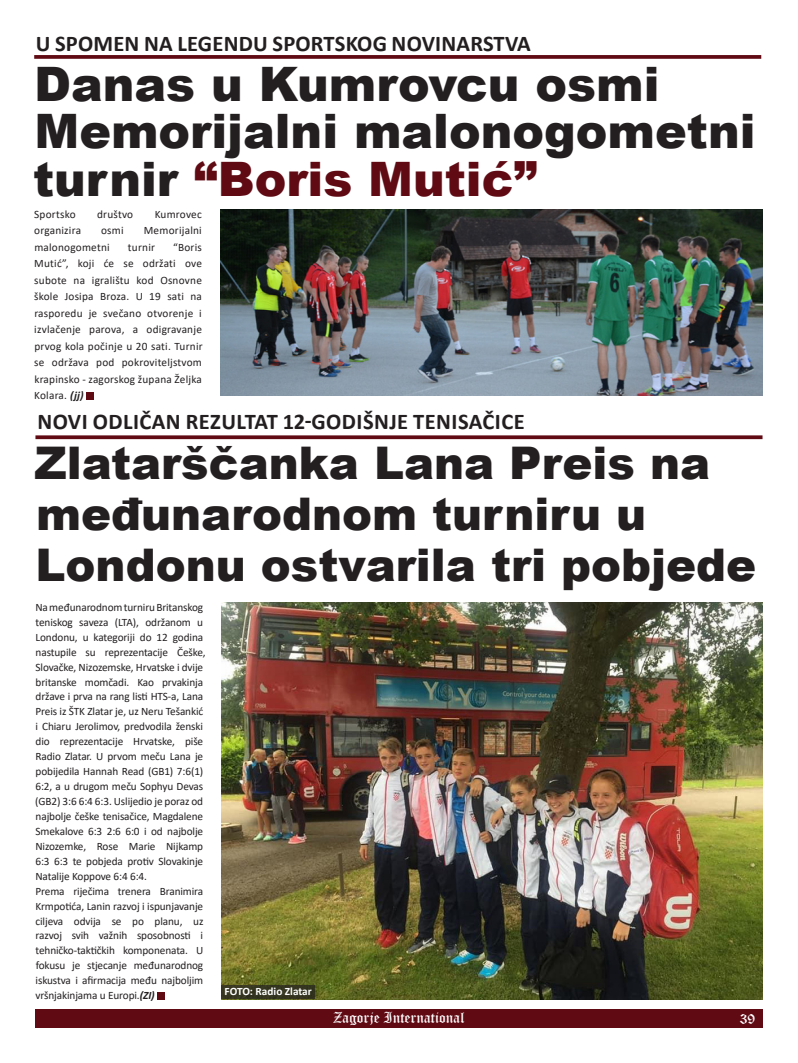
<style>
.page{position:relative;width:798px;height:1063px;background:#fff}
.page>*{position:absolute;margin:0;border:0;box-sizing:border-box;transform-origin:0 0}
.t1{font:900 47.5px/47.5px "Arial";color:#231f20}
.t2{font:900 45px/51.2px "Arial";color:#231f20}
.t3{font:700 22.5px "Calibri";letter-spacing:.01em;color:#231f20}
.t4{font:15px "Old English Text";color:#fff}
.t5{font:11.25px/15px "Calibri";letter-spacing:-.01em;color:#231f20;text-align:justify}
.t6{font:11.25px "Calibri";letter-spacing:.02em;color:#231f20}
.t7{font:700 11.25px "Calibri";color:#fff}
.t8{font:11.25px "Calibri";letter-spacing:.015em;color:#231f20}
.s1{color:#600a14}
.s2{font-weight:700;font-style:italic}
</style>
<div class="page">
<div style="left:35px;top:1009px;width:727px;height:19px;background:#600a14"></div>
<svg style="left:35px;top:435px;width:727px;height:4px;background:#6f212a"></svg>
<div style="left:157px;top:992px;width:7px;height:7px;background:#600a14"></div>
<img style="left:221px;top:602px;width:541px;height:397px">
<div style="left:221px;top:985px;width:94px;height:14px;background:#353520"></div>
<svg style="left:34px;top:55px;width:727px;height:4px;background:#691822"></svg>
<div style="left:87px;top:392px;width:7px;height:7px;background:#600a14"></div>
<img style="left:220px;top:209px;width:542px;height:186px">
<p class="t3" style="left:36px;top:27px;width:496px">U SPOMEN NA LEGENDU SPORTSKOG NOVINARSTVA</p>
<p class="t1" style="left:33px;top:58px;width:723px">Danas u Kumrovcu osmi<br>Memorijalni malonogometni turnir <span class="s1">“Boris Mutić”</span></p>
<p class="t6" style="left:34px;top:206px;width:43px">Sportsko</p>
<p class="t6" style="left:97px;top:206px;width:38px">društvo</p>
<p class="t8" style="left:155px;top:206px;width:49px">Kumrovec</p>
<p class="t6" style="left:34px;top:223px;width:48px">organizira</p>
<p class="t5" style="left:101px;top:223px;width:24px">osmi</p>
<p class="t6" style="left:144px;top:223px;width:60px">Memorijalni</p>
<p class="t6" style="left:34px;top:239px;width:77px">malonogometni</p>
<p class="t5" style="left:128px;top:239px;width:29px">turnir</p>
<p class="t5" style="left:34px;top:239px;width:170px;line-height:16.5px;text-indent:139px">“Boris Mutić”, koji će se održati ove subote na igralištu kod Osnovne škole Josipa Broza. U 19 sati na rasporedu je svečano otvorenje i izvlačenje parova, a odigravanje prvog kola počinje u 20 sati. Turnir se održava pod pokroviteljstvom krapinsko - zagorskog župana Željka Kolara. <span class="s2">(jj)</span></p>
<p class="t3" style="left:37px;top:406px;width:488px">NOVI ODLIČAN REZULTAT 12-GODIŠNJE TENISAČICE</p>
<p class="t2" style="left:34px;top:436px;width:723px">Zlatarščanka Lana Preis na međunarodnom turniru u<br>Londonu ostvarila tri pobjede</p>
<p class="t5" style="left:35px;top:599px;width:172px;text-align:left">Na međunarodnom turniru Britanskog teniskog saveza (LTA), održanom u Londonu, u kategoriji do 12 godina nastupile su reprezentacije Češke, Slovačke, Nizozemske, Hrvatske i dvije britanske momčadi. Kao prvakinja države i prva na rang listi HTS-a, Lana Preis iz ŠTK Zlatar je, uz Neru Tešankić i Chiaru Jerolimov, predvodila ženski dio reprezentacije Hrvatske, piše Radio Zlatar. U prvom meču Lana je pobijedila Hannah Read (GB1) 7:6(1)<br>6:2, a u drugom meču Sophyu Devas (GB2) 3:6 6:4 6:3. Uslijedio je poraz od najbolje češke tenisačice, Magdalene Smekalove 6:3 2:6 6:0 i od najbolje Nizozemke, Rose Marie Nijkamp 6:3 6:3 te pobjeda protiv Slovakinje Natalije Koppove 6:4 6:4.</p>
<p class="t5" style="left:35px;top:883px;width:169px">Prema riječima trenera Branimira Krmpotića, Lanin razvoj i ispunjavanje ciljeva odvija se po planu, uz razvoj svih važnih sposobnosti i tehničko-taktičkih komponenata. U fokusu je stjecanje međunarodnog iskustva i afirmacija među najboljim vršnjakinjama u Europi.<span class="s2">(ZI)</span></p>
<p class="t7" style="left:224px;top:984px;width:89px">FOTO: Radio Zlatar</p>
<h3 class="t4" style="left:333px;top:1008px;width:133px">Zagorje International</h3>
<h3 class="t4" style="left:739px;top:1009px;width:17px">39</h3>
</div>
